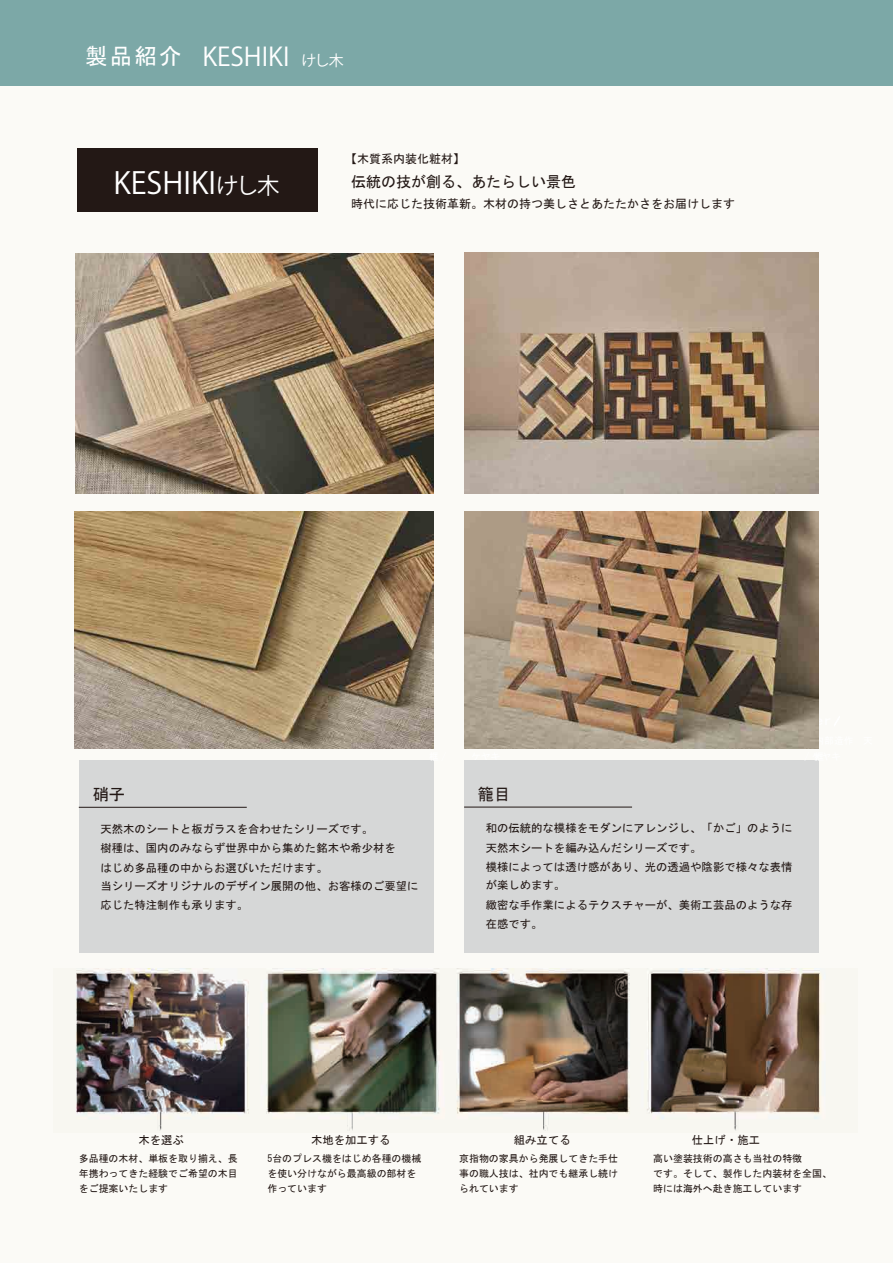
<style>
.page{position:relative;width:893px;height:1263px;background:#fff}
.page>*{position:absolute;margin:0;border:0;box-sizing:border-box;transform-origin:0 0}
.t1{font:30px "Koz Go Pr 6 N";color:#fff}
.t2{font:25.5px "Koz Go Pr 6 N";color:#fff}
.t3{font:22.5px "MS Gothic";color:#fff}
.t4{font:16.2px "MS Gothic";color:#231815}
.t5{font:15px "MS Gothic";color:#231815}
.t6{font:12px "MS Gothic";color:#231815}
.t7{font:11.4px/19.5px "MS Gothic";color:#231815}
.t8{font:9.9px/15px "MS Gothic";color:#231815;text-align:justify}
.s1{font-size:15px}
.s2{font-size:22.5px}
</style>
<div class="page">
<div style="left:0;top:85px;width:893px;height:1178px;background:#fbfaf6"></div>
<div style="left:0;top:0;width:893px;height:85px;background:#7ca8a7"></div>
<div style="left:77px;top:148px;width:240px;height:64px;background:#231815"></div>
<div style="left:79px;top:760px;width:354px;height:192px;background:#d6d7d7"></div>
<hr style="left:79px;top:807px;width:168px;height:1px;background:#231815">
<img style="left:464px;top:253px;width:355px;height:240px">
<img style="left:76px;top:253px;width:357px;height:240px">
<div style="left:464px;top:760px;width:355px;height:192px;background:#d6d7d7"></div>
<hr style="left:464px;top:807px;width:168px;height:1px;background:#231815">
<img style="left:74px;top:512px;width:359px;height:236px">
<img style="left:464px;top:512px;width:355px;height:236px">
<img style="left:75px;top:969px;width:747px;height:162px">
<h3 class="t3" style="left:85px;top:44px;width:98px">製品紹介</h3>
<h2 class="t2" style="left:202px;top:42px;width:143px">KESHIKI <span class="s1">けし木</span></h2>
<h1 class="t1" style="left:114px;top:166px;width:168px">KESHIKI<span class="s2">けし木</span></h1>
<p class="t6" style="left:345px;top:153px;width:121px">【木質系内装化粧材】</p>
<h3 class="t5" style="left:351px;top:174px;width:226px">伝統の技が創る、あたらしい景色</h3>
<p class="t6" style="left:351px;top:198px;width:385px">時代に応じた技術革新。木材の持つ美しさとあたたかさをお届けします</p>
<h3 class="t4" style="left:93px;top:786px;width:34px">硝子</h3>
<p class="t7" style="left:101px;top:819px;width:297px">天然木のシートと板ガラスを合わせたシリーズです。<br>樹種は、国内のみならず世界中から集めた銘木や希少材をはじめ多品種の中からお選びいただけます。</p>
<p class="t7" style="left:101px;top:876px;width:320px">当シリーズオリジナルのデザイン展開の他、お客様のご要望に応じた特注制作も承ります。</p>
<h3 class="t4" style="left:478px;top:786px;width:34px">籠目</h3>
<p class="t7" style="left:486px;top:818px;width:308px">和の伝統的な模様をモダンにアレンジし、「かご」のように天然木シートを編み込んだシリーズです。<br>模様によっては透け感があり、光の透過や陰影で様々な表情</p>
<p class="t7" style="left:486px;top:875px;width:308px">が楽しめます。<br>緻密な手作業によるテクスチャーが、美術工芸品のような存在感です。</p>
<p class="t7" style="left:139px;top:1130px;width:47px">木を選ぶ</p>
<p class="t8" style="left:79px;top:1151px;width:161px">多品種の木材、単板を取り揃え、長年携わってきた経験でご希望の木目をご提案いたします</p>
<p class="t7" style="left:311px;top:1130px;width:81px">木地を加工する</p>
<p class="t8" style="left:267px;top:1151px;width:156px;text-align:left">5台のプレス機をはじめ各種の機械を使い分けながら最高級の部材を作っています</p>
<p class="t7" style="left:514px;top:1130px;width:58px">組み立てる</p>
<p class="t8" style="left:459px;top:1151px;width:161px">京指物の家具から発展してきた手仕事の職人技は、社内でも継承し続けられています</p>
<p class="t7" style="left:692px;top:1130px;width:70px">仕上げ・施工</p>
<p class="t8" style="left:653px;top:1151px;width:180px;text-align:left">高い塗装技術の高さも当社の特徴<br>です。そして、製作した内装材を全国、時には海外へ赴き施工しています</p>
</div>
